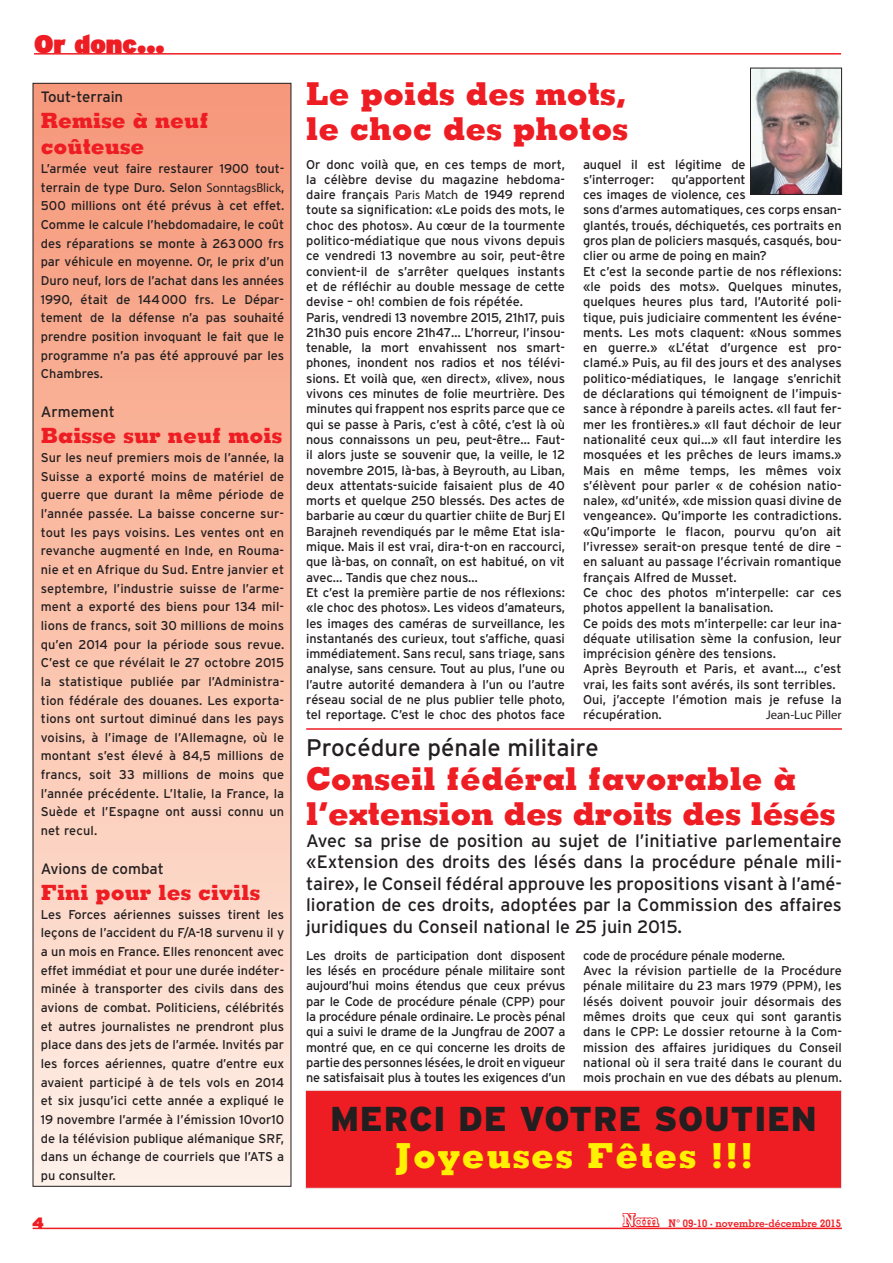
<style>
.page{position:relative;width:893px;height:1263px;background:#fff}
.page>*{position:absolute;margin:0;border:0;box-sizing:border-box;transform-origin:0 0}
.t1{font:900 34.5px "Interstate";letter-spacing:.02em;color:#231f20}
.t2{font:800 34.5px "Memphis";letter-spacing:.04em;color:#fff101}
.t3{font:800 31.5px/34.5px "Memphis";color:#ee1d23}
.t4{font:900 25.5px "Interstate";color:#ee1d23}
.t5{font:24px "Interstate";color:#231f20}
.t6{font:800 21px/26.1px "Memphis";color:#ee1d23}
.t7{font:18px/21.6px "Interstate";color:#231f20;text-align:justify}
.t8{font:15px "Interstate";color:#231f20}
.t9{font:900 15px "Interstate";color:#ee1d23}
.t10{font:12.75px/15.3px "Interstate";letter-spacing:-.01em;color:#231f20}
.t11{font:12.75px "Myriad Pro";color:#231f20}
.t12{font:700 10.5px "Memphis";color:#ee1d23}
.s1{font-family:"Myriad Pro"}
.s2{font-size:16.95px;color:#fff}
.s3{font-size:16.5px;color:#fff}
</style>
<div class="page">
<hr style="left:33px;top:1227px;width:809px;height:2px;background:#ee1d23">
<svg style="left:622px;top:1213px;width:38px;height:15px"></svg>
<hr style="left:34px;top:53px;width:807px;height:2px;background:#ee1d23">
<img style="left:752px;top:70px;width:88px;height:123px">
<div style="left:750px;top:68px;width:92px;height:127px;border:1px solid #231f20"></div>
<hr style="left:306px;top:728px;width:536px;height:2px;background:#ee1d23">
<div style="left:33px;top:83px;width:258px;height:1103px;background:linear-gradient(to bottom,#f69676,#fef0e6)"></div>
<div style="left:305px;top:1090px;width:537px;height:99px;background:#ee1d23;border:1px solid #e6e7e9"></div>
<h3 class="t4" style="left:34px;top:28px;width:132px">Or donc...</h3>
<p class="t8" style="left:41px;top:88px;width:84px">Tout-terrain</p>
<h3 class="t6" style="left:41px;top:107px;width:169px">Remise à neuf coûteuse</h3>
<p class="t10" style="left:41px;top:159px;width:245px;line-height:18.6px;text-align:justify">L’armée veut faire restaurer 1900 tout&shy;terrain de type Duro. Selon <span class="s1">SonntagsBlick</span>, 500 millions ont été prévus à cet effet.<br>Comme le calcule l’hebdomadaire, le coût des réparations se monte à 263000 frs par véhicule en moyenne. Or, le prix d’un Duro neuf, lors de l’achat dans les années 1990, était de 144000 frs. Le Dépar&shy;tement de la défense n’a pas souhaité prendre position invoquant le fait que le programme n’a pas été approuvé par les Chambres.</p>
<p class="t8" style="left:41px;top:403px;width:75px">Armement</p>
<h3 class="t6" style="left:41px;top:422px;width:243px">Baisse sur neuf mois</h3>
<p class="t10" style="left:41px;top:448px;width:245px;line-height:18.6px;text-align:justify">Sur les neuf premiers mois de l’année, la Suisse a exporté moins de matériel de guerre que durant la même période de l’année passée. La baisse concerne sur&shy;tout les pays voisins. Les ventes ont en revanche augmenté en Inde, en Rouma&shy;nie et en Afrique du Sud. Entre janvier et septembre, l’industrie suisse de l’arme&shy;ment a exporté des biens pour 134 mil&shy;lions de francs, soit 30 millions de moins qu’en 2014 pour la période sous revue.<br>C’est ce que révélait le 27 octobre 2015 la statistique publiée par l’Administra&shy;tion fédérale des douanes. Les exporta&shy;tions ont surtout diminué dans les pays voisins, à l’image de l’Allemagne, où le montant s’est élevé à 84,5 millions de francs, soit 33 millions de moins que l’année précédente. L’Italie, la France, la Suède et l’Espagne ont aussi connu un net recul.</p>
<p class="t8" style="left:41px;top:860px;width:125px">Avions de combat</p>
<h3 class="t6" style="left:41px;top:879px;width:221px">Fini pour les civils</h3>
<p class="t10" style="left:41px;top:905px;width:245px;line-height:18.6px;text-align:justify">Les Forces aériennes suisses tirent les leçons de l’accident du F/A-18 survenu il y a un mois en France. Elles renoncent avec effet immédiat et pour une durée indéter&shy;minée à transporter des civils dans des avions de combat. Politiciens, célébrités et autres journalistes ne prendront plus place dans des jets de l’armée. Invités par les forces aériennes, quatre d’entre eux avaient participé à de tels vols en 2014 et six jusqu’ici cette année a expliqué le 19 novembre l’armée à l’émission 10vor10 de la télévision publique alémanique SRF, dans un échange de courriels que l’ATS a pu consulter.</p>
<h2 class="t3" style="left:306px;top:76px;width:323px">Le poids des mots, le choc des photos</h2>
<p class="t10" style="left:306px;top:156px;width:260px">Or donc voilà que, en ces temps de mort, la célèbre devise du magazine hebdoma&shy;daire français <span class="s1">Paris Match</span> de 1949 reprend toute sa signification: «Le poids des mots, le choc des photos». Au cœur de la tourmente politico-médiatique que nous vivons depuis ce vendredi 13 novembre au soir, peut-être convient-il de s’arrêter quelques instants et de réfléchir au double message de cette devise – oh! combien de fois répétée.<br>Paris, vendredi 13 novembre 2015, 21h17, puis 21h30 puis encore 21h47… L’horreur, l’insou&shy;tenable, la mort envahissent nos smart&shy;phones, inondent nos radios et nos télévi&shy;sions. Et voilà que, «en direct», «live», nous vivons ces minutes de folie meurtrière. Des minutes qui frappent nos esprits parce que ce qui se passe à Paris, c’est à côté, c’est là où nous connaissons un peu, peut-être… Faut&shy;il alors juste se souvenir que, la veille, le 12 novembre 2015, là-bas, à Beyrouth, au Liban, deux attentats-suicide faisaient plus de 40 morts et quelque 250 blessés. Des actes de barbarie au cœur du quartier chiite de Burj El Barajneh revendiqués par le même Etat isla&shy;mique. Mais il est vrai, dira-t-on en raccourci, que là-bas, on connaît, on est habitué, on vit avec… Tandis que chez nous…<br>Et c’est la première partie de nos réflexions: «le choc des photos». Les videos d’amateurs, les images des caméras de surveillance, les instantanés des curieux, tout s’affiche, quasi immédiatement. Sans recul, sans triage, sans analyse, sans censure. Tout au plus, l’une ou l’autre autorité demandera à l’un ou l’autre réseau social de ne plus publier telle photo, tel reportage. C’est le choc des photos face</p>
<p class="t10" style="left:583px;top:156px;width:164px">auquel il est légitime de s’interroger:</p>
<p class="t10" style="left:583px;top:172px;width:260px;text-indent:88px">qu’apportent<br>ces images de violence, ces<br>sons d’armes automatiques, ces corps ensan&shy;glantés, troués, déchiquetés, ces portraits en gros plan de policiers masqués, casqués, bou&shy;clier ou arme de poing en main?<br>Et c’est la seconde partie de nos réflexions: «le poids des mots». Quelques minutes, quelques heures plus tard, l’Autorité poli&shy;tique, puis judiciaire commentent les événe&shy;ments. Les mots claquent: «Nous sommes en guerre.» «L’état d’urgence est pro&shy;clamé.» Puis, au fil des jours et des analyses politico-médiatiques, le langage s’enrichit de déclarations qui témoignent de l’impuis&shy;sance à répondre à pareils actes. «Il faut fer&shy;mer les frontières.» «Il faut déchoir de leur nationalité ceux qui…» «Il faut interdire les mosquées et les prêches de leurs imams.» Mais en même temps, les mêmes voix s’élèvent pour parler « de cohésion natio&shy;nale», «d’unité», «de mission quasi divine de vengeance». Qu’importe les contradictions. «Qu’importe le flacon, pourvu qu’on ait l’ivresse» serait-on presque tenté de dire – en saluant au passage l’écrivain romantique français Alfred de Musset.<br>Ce choc des photos m’interpelle: car ces photos appellent la banalisation.<br>Ce poids des mots m’interpelle: car leur ina&shy;déquate utilisation sème la confusion, leur imprécision génère des tensions.<br>Après Beyrouth et Paris, et avant…, c’est vrai, les faits sont avérés, ils sont terribles.<br>Oui, j’accepte l’émotion mais je refuse la récupération.</p>
<p class="t11" style="left:766px;top:707px;width:77px">Jean-Luc Piller</p>
<h3 class="t5" style="left:306px;top:734px;width:294px">Procédure pénale militaire</h3>
<h2 class="t3" style="left:306px;top:761px;width:531px">Conseil fédéral favorable à l’extension des droits des lésés</h2>
<p class="t7" style="left:306px;top:829px;width:537px">Avec sa prise de position au sujet de l’initiative parlementaire «Extension des droits des lésés dans la procédure pénale mili&shy;taire», le Conseil fédéral approuve les propositions visant à l’amé&shy;lioration de ces droits, adoptées par la Commission des affaires juridiques du Conseil national le 25 juin 2015.</p>
<p class="t10" style="left:583px;top:948px;width:260px">code de procédure pénale moderne.<br>Avec la révision partielle de la Procédure pénale militaire du 23 mars 1979 (PPM), les lésés doivent pouvoir jouir désormais des mêmes droits que ceux qui sont garantis dans le CPP: Le dossier retourne à la Com&shy;mission des affaires juridiques du Conseil national où il sera traité dans le courant du mois prochain en vue des débats au plenum.</p>
<h1 class="t1" style="left:330px;top:1099px;width:488px">MERCI DE VOTRE SOUTIEN</h1>
<h1 class="t2" style="left:395px;top:1134px;width:360px">Joyeuses Fêtes !!!</h1>
<p class="t10" style="left:306px;top:948px;width:261px;text-align:justify">Les droits de participation dont disposent les lésés en procédure pénale militaire sont aujourd’hui moins étendus que ceux prévus par le Code de procédure pénale (CPP) pour la procédure pénale ordinaire. Le procès pénal qui a suivi le drame de la Jungfrau de 2007 a montré que, en ce qui concerne les droits de partie des personnes lésées, le droit en vigueur ne satisfaisait plus à toutes les exigences d’un</p>
<p class="t9" style="left:33px;top:1213px;width:13px">4</p>
<p class="t12" style="left:623px;top:1216px;width:220px"><span class="s2">N</span><span class="s3">am</span> N° 09-10 · novembre-décembre 2015</p>
</div>
